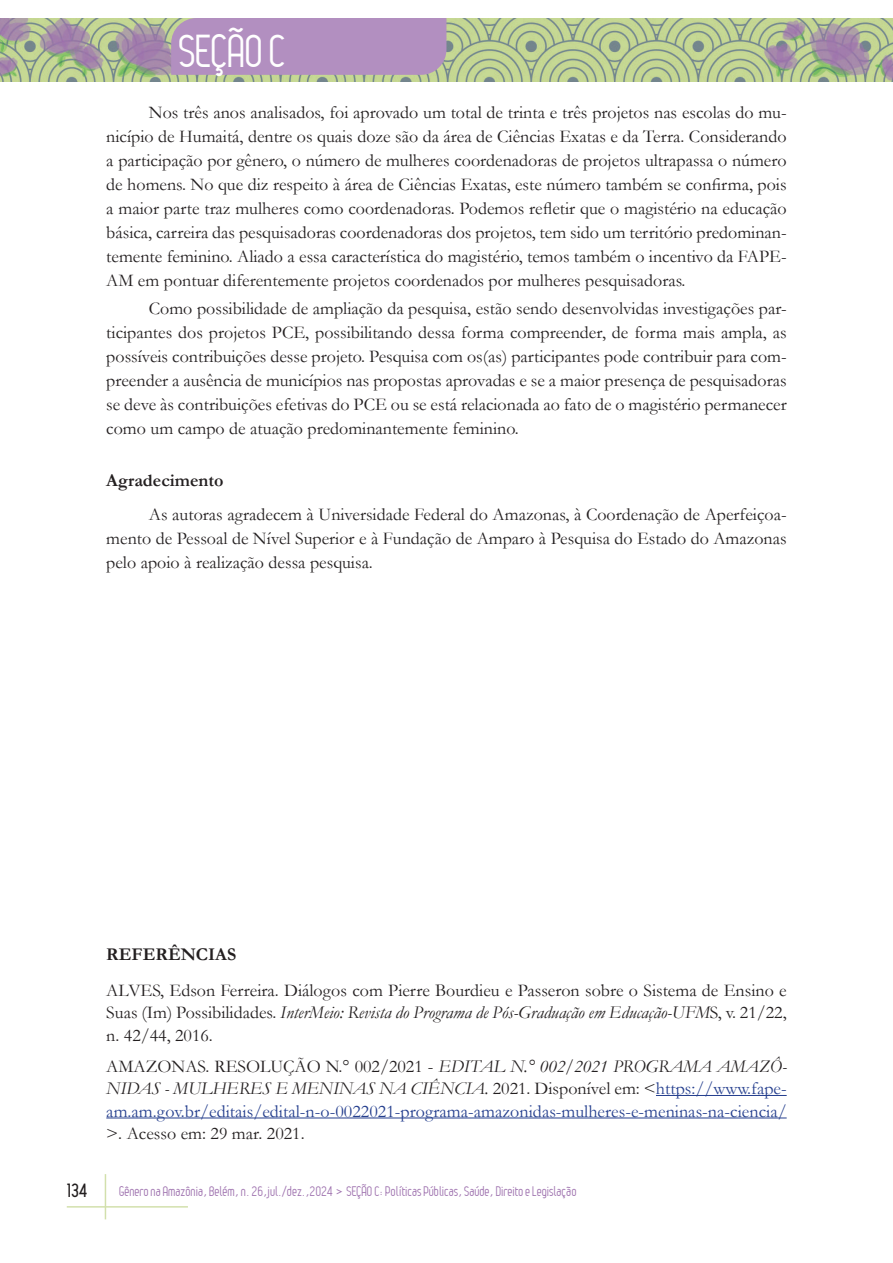
<style>
.page{position:relative;width:893px;height:1263px;background:#fff}
.page>*{position:absolute;margin:0;border:0;box-sizing:border-box;transform-origin:0 0}
.t1{font:45px "Leger";letter-spacing:-.01em;color:#fff}
.Texto{font:18px/24px "Garamond";color:#231f20;text-align:justify}
.Referências{font:18px/22.5px "Garamond";color:#253f8e;text-align:justify}
.Referências-2{font:18px/22.5px "Garamond";color:#231f20;text-align:justify}
.Titulo_2{font:700 18px "Garamond";color:#231f20}
.Referências-3{font:700 18px "Garamond";color:#231f20}
.t2{font:700 18px "Leger";color:#231f20}
.t3{font:13.5px "Leger";color:#9f73af}
.s1{font-style:italic}
.s2{color:#231f20}
.s3{font-style:italic;color:#231f20}
</style>
<div class="page">
<hr style="left:105px;top:1174px;width:1px;height:45px;background:#d2e0ac">
<hr style="left:67px;top:1206px;width:121px;height:1px;background:#d2e0ac">
<img style="left:0;top:18px;width:893px;height:64px">
<div style="left:171px;top:18px;width:275px;height:57px;background:#b28fc0"></div>
<hr style="left:656px;top:1095px;width:131px;height:1px;background:#253f8e">
<hr style="left:106px;top:1117px;width:681px;height:1px;background:#253f8e">
<h1 class="t1" style="left:179px;top:26px;width:109px">SEÇÃO C</h1>
<p class="Texto" style="left:106px;top:100px;width:682px;text-indent:43px">Nos três anos analisados, foi aprovado um total de trinta e três projetos nas escolas do mu&shy;nicípio de Humaitá, dentre os quais doze são da área de Ciências Exatas e da Terra. Considerando a participação por gênero, o número de mulheres coordenadoras de projetos ultrapassa o número de homens. No que diz respeito à área de Ciências Exatas, este número também se confirma, pois a maior parte traz mulheres como coordenadoras. Podemos refletir que o magistério na educação básica, carreira das pesquisadoras coordenadoras dos projetos, tem sido um território predominan&shy;temente feminino. Aliado a essa característica do magistério, temos também o incentivo da FAPE-AM em pontuar diferentemente projetos coordenados por mulheres pesquisadoras.</p>
<p class="Texto" style="left:106px;top:296px;width:682px;text-indent:43px">Como possibilidade de ampliação da pesquisa, estão sendo desenvolvidas investigações par&shy;ticipantes dos projetos PCE, possibilitando dessa forma compreender, de forma mais ampla, as possíveis contribuições desse projeto. Pesquisa com os(as) participantes pode contribuir para com&shy;preender a ausência de municípios nas propostas aprovadas e se a maior presença de pesquisadoras se deve às contribuições efetivas do PCE ou se está relacionada ao fato de o magistério permanecer como um campo de atuação predominantemente feminino.</p>
<p class="Titulo_2" style="left:106px;top:468px;width:119px">Agradecimento</p>
<p class="Texto" style="left:106px;top:502px;width:682px;text-indent:43px">As autoras agradecem à Universidade Federal do Amazonas, à Coordenação de Aperfeiçoa&shy;mento de Pessoal de Nível Superior e à Fundação de Amparo à Pesquisa do Estado do Amazonas pelo apoio à realização dessa pesquisa.</p>
<p class="Referências-3" style="left:106px;top:942px;width:131px">REFERÊNCIAS</p>
<p class="Referências-2" style="left:106px;top:978px;width:682px">ALVES, Edson Ferreira. Diálogos com Pierre Bourdieu e Passeron sobre o Sistema de Ensino e Suas (Im) Possibilidades. <span class="s1">InterMeio: Revista do Programa de Pós-Graduação em Educação-UFM</span>S, v. 21/22, n. 42/44, 2016.</p>
<p class="Referências" style="left:106px;top:1054px;width:682px"><span class="s2">AMAZONAS. RESOLUÇÃO N.° 002/2021 -</span> <span class="s3">EDITAL N.° 002/2021 PROGRAMA AMAZÔ-NIDAS - MULHERES E MENINAS NA CIÊNCIA.</span> <span class="s2">2021. Disponível em: &lt;</span>https://www.fape&shy;am.am.gov.br/editais/edital-n-o-0022021-programa-amazonidas-mulheres-e-meninas-na-ciencia/ <span class="s2">&gt;. Acesso em: 29 mar. 2021.</span></p>
<p class="t2" style="left:67px;top:1180px;width:21px">134</p>
<p class="t3" style="left:119px;top:1183px;width:459px">Gênero na Amazônia, Belém, n. 26,jul./dez.,2024 &gt; SEÇÃO C: Políticas Públicas, Saúde, Direito e Legislação</p>
</div>
